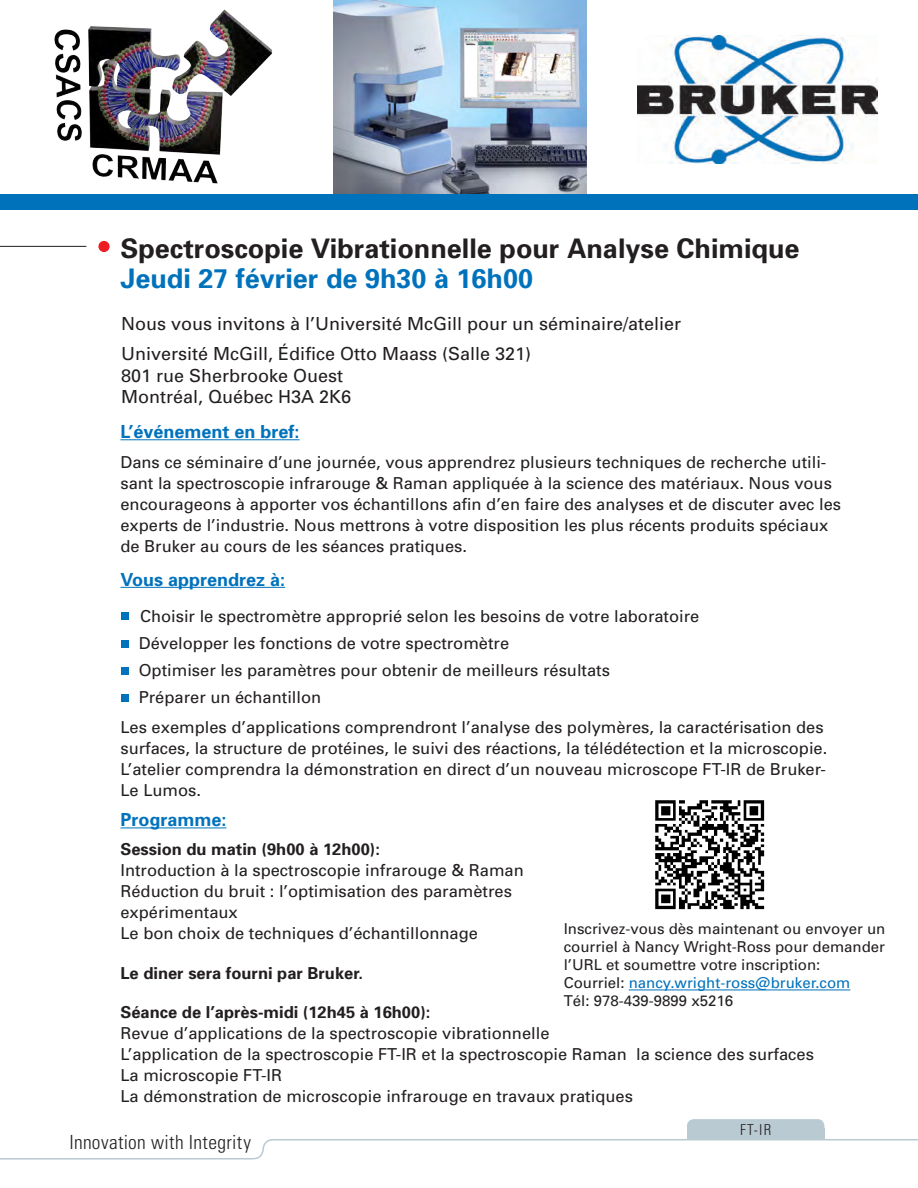
<style>
.page{position:relative;width:918px;height:1188px;background:#fff}
.page>*{position:absolute;margin:0;border:0;box-sizing:border-box;transform-origin:0 0}
.t1{font:700 27px "Univers";color:#231f20}
.t2{font:700 27px "Univers";color:#0072bc}
.brochure_title-claim{font:300 condensed 19.5px "Univers LT Std";letter-spacing:.02em;color:#231f20}
.t3{font:18px "Univers";color:#231f20}
.t4{font:700 18px "Univers";color:#0072bc}
.t5{font:16.5px/21px "Univers";color:#231f20}
.t6{font:700 16.5px "Univers";color:#231f20}
.t7{font:15px/18px "Univers";color:#231f20;text-align:justify}
.t8{font:15px "Univers";color:#0072bc}
.t9{font:300 condensed 15px "Univers LT Std";color:#231f20}
.s1{color:#231f20}
</style>
<div class="page">
<img style="left:54px;top:9px;width:219px;height:175px">
<hr style="left:0;top:246px;width:86px;height:1px;background:#231f20">
<div style="left:98px;top:241px;width:12px;height:11px;background:#ee1d23;border-radius:50%"></div>
<hr style="left:120px;top:439px;width:180px;height:1px;background:#0072bc">
<hr style="left:120px;top:587px;width:165px;height:1px;background:#0072bc">
<div style="left:122px;top:612px;width:7px;height:7px;background:#0072bc"></div>
<div style="left:122px;top:641px;width:7px;height:7px;background:#0072bc"></div>
<div style="left:122px;top:668px;width:7px;height:7px;background:#0072bc"></div>
<div style="left:122px;top:695px;width:7px;height:7px;background:#0072bc"></div>
<hr style="left:120px;top:827px;width:106px;height:1px;background:#0072bc">
<img style="left:637px;top:36px;width:240px;height:128px">
<img style="left:334px;top:0;width:252px;height:195px">
<img style="left:655px;top:800px;width:110px;height:110px">
<hr style="left:629px;top:990px;width:221px;height:1px;background:#0072bc">
<div style="left:0;top:195px;width:918px;height:15px;background:#0072bc"></div>
<div style="left:687px;top:1129px;width:137px;height:11px;background:#bacad2"></div>
<div style="left:687px;top:1119px;width:137px;height:18px;background:#bacad2;border-radius:7px"></div>
<svg style="left:0;top:1138px;width:918px;height:22px"></svg>
<p class="t1" style="left:120px;top:232px;width:681px">Spectroscopie Vibrationnelle pour Analyse Chimique</p>
<p class="t2" style="left:120px;top:262px;width:414px">Jeudi 27 février de 9h30 à 16h00</p>
<p class="t3" style="left:121px;top:313px;width:562px">Nous vous invitons à l’Université McGill pour un séminaire/atelier</p>
<p class="t3" style="left:121px;top:343px;width:412px">Université McGill, Édifice Otto Maass (Salle 321)</p>
<p class="t3" style="left:121px;top:365px;width:224px">801 rue Sherbrooke Ouest</p>
<p class="t3" style="left:121px;top:386px;width:232px">Montréal, Québec H3A 2K6</p>
<p class="t4" style="left:120px;top:421px;width:181px">L’événement en bref:</p>
<p class="t5" style="left:120px;top:452px;width:722px">Dans ce séminaire d’une journée, vous apprendrez plusieurs techniques de recherche utili&shy;sant la spectroscopie infrarouge &amp; Raman appliquée à la science des matériaux. Nous vous encourageons à apporter vos échantillons afin d’en faire des analyses et de discuter avec les experts de l’industrie. Nous mettrons à votre disposition les plus récents produits spéciaux de Bruker au cours de les séances pratiques.</p>
<p class="t4" style="left:120px;top:568px;width:166px">Vous apprendrez à:</p>
<p class="t5" style="left:140px;top:605px;width:561px">Choisir le spectromètre approprié selon les besoins de votre laboratoire</p>
<p class="t5" style="left:139px;top:632px;width:372px">Développer les fonctions de votre spectromètre</p>
<p class="t5" style="left:139px;top:659px;width:473px">Optimiser les paramètres pour obtenir de meilleurs résultats</p>
<p class="t5" style="left:139px;top:686px;width:184px">Préparer un échantillon</p>
<p class="t5" style="left:120px;top:716px;width:708px">Les exemples d’applications comprendront l’analyse des polymères, la caractérisation des surfaces, la structure de protéines, le suivi des réactions, la télédétection et la microscopie.</p>
<p class="t5" style="left:120px;top:758px;width:707px">L’atelier comprendra la démonstration en direct d’un nouveau microscope FT-IR de Bruker-<br>Le Lumos.</p>
<p class="t4" style="left:120px;top:809px;width:108px">Programme:</p>
<p class="t6" style="left:120px;top:839px;width:261px">Session du matin (9h00 à 12h00):</p>
<p class="t5" style="left:120px;top:860px;width:405px">Introduction à la spectroscopie infrarouge &amp; Raman</p>
<p class="t5" style="left:120px;top:881px;width:393px">Réduction du bruit : l’optimisation des paramètres</p>
<p class="t5" style="left:120px;top:902px;width:119px">expérimentaux</p>
<p class="t5" style="left:120px;top:923px;width:359px">Le bon choix de techniques d’échantillonnage</p>
<p class="t6" style="left:120px;top:963px;width:244px">Le diner sera fourni par Bruker.</p>
<p class="t6" style="left:120px;top:1002px;width:311px">Séance de l’après-midi (12h45 à 16h00):</p>
<p class="t5" style="left:120px;top:1023px;width:431px">Revue d’applications de la spectroscopie vibrationnelle</p>
<p class="t5" style="left:120px;top:1044px;width:695px">L’application de la spectroscopie FT-IR et la spectroscopie Raman la science des surfaces</p>
<p class="t5" style="left:120px;top:1065px;width:163px">La microscopie FT-IR</p>
<p class="t5" style="left:120px;top:1086px;width:514px">La démonstration de microscopie infrarouge en travaux pratiques</p>
<p class="t7" style="left:564px;top:920px;width:323px">Inscrivez-vous dès maintenant ou envoyer un courriel à Nancy Wright-Ross pour demander l’URL et soumettre votre inscription:</p>
<p class="t8" style="left:564px;top:974px;width:288px"><span class="s1">Courriel:</span> nancy.wright-ross@bruker.com</p>
<p class="t7" style="left:564px;top:992px;width:171px">Tél: 978-439-9899 x5216</p>
<p class="brochure_title-claim" style="left:69px;top:1131px;width:183px">Innovation with Integrity</p>
<p class="t9" style="left:740px;top:1121px;width:33px">FT-IR</p>
</div>
